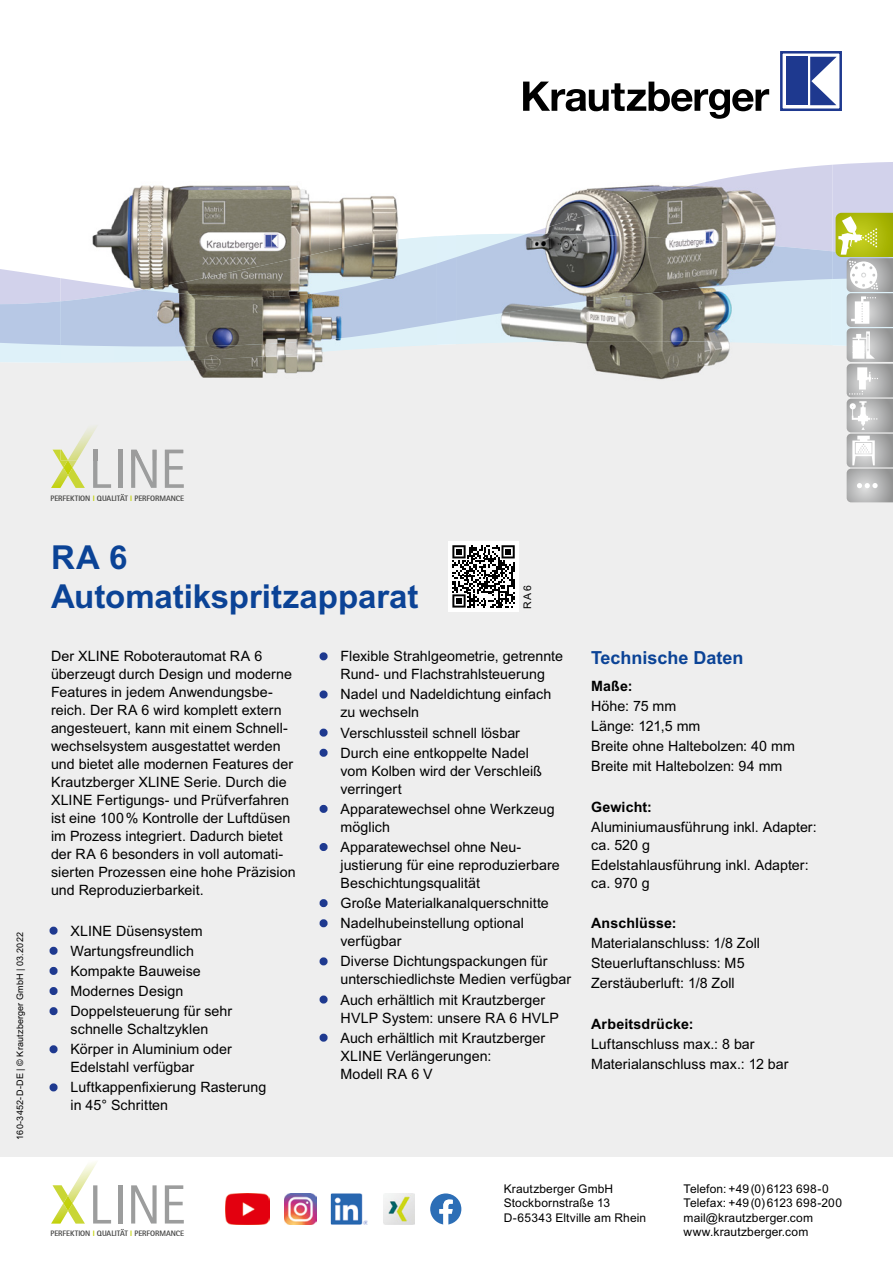
<style>
.page{position:relative;width:893px;height:1263px;background:#fff}
.page>*{position:absolute;margin:0;border:0;box-sizing:border-box;transform-origin:0 0}
.t1{font:700 33px/39.6px "Arial";color:#0b4396}
.t2{font:700 18px "Arial";color:#0b4396}
.t3{font:14.25px/18px "Arial";letter-spacing:.005em;color:#000}
.t4{font:700 14.25px "Arial";letter-spacing:.01em;color:#000}
.t5{font:12px/14.4px "Arial";letter-spacing:.01em;color:#000}
.t6{font:10.5px "Arial";color:#000}
.t7{font:9px "Arial";letter-spacing:.02em;color:#000}
.t8{font:800 7.8px "Agfa Rotis Sans Serif";letter-spacing:-.01em;color:#494948}
.s1{color:#c1d100}
.s2{color:#1e398f}
</style>
<div class="page">
<div style="left:0;top:307px;width:893px;height:850px;background:#eee"></div>
<svg style="left:437px;top:162px;width:456px;height:89px;fill:#d2d2eb"></svg>
<svg style="left:0;top:251px;width:836px;height:94px"></svg>
<svg style="left:523px;top:82px;width:246px;height:37px"></svg>
<svg style="left:780px;top:51px;width:62px;height:60px"></svg>
<div style="left:786px;top:57px;width:22px;height:48px;background:#1e398f"></div>
<svg style="left:810px;top:57px;width:27px;height:48px"></svg>
<svg style="left:430px;top:1193px;width:31px;height:32px"></svg>
<img style="left:285px;top:1193px;width:31px;height:32px">
<img style="left:383px;top:1193px;width:31px;height:32px">
<img style="left:225px;top:1193px;width:44px;height:32px">
<img style="left:331px;top:1193px;width:36px;height:32px">
<img style="left:333px;top:1196px;width:27px;height:26px">
<div style="left:118px;top:1185px;width:5px;height:38px;background:#9c9d9d"></div>
<svg style="left:131px;top:1185px;width:26px;height:38px"></svg>
<svg style="left:165px;top:1185px;width:19px;height:38px"></svg>
<svg style="left:51px;top:1162px;width:60px;height:61px"></svg>
<svg style="left:49px;top:926px;width:9px;height:90px"></svg>
<svg style="left:49px;top:1045px;width:9px;height:9px"></svg>
<svg style="left:49px;top:1083px;width:9px;height:9px"></svg>
<svg style="left:319px;top:652px;width:9px;height:9px"></svg>
<svg style="left:319px;top:690px;width:9px;height:9px"></svg>
<svg style="left:319px;top:728px;width:9px;height:29px"></svg>
<svg style="left:319px;top:804px;width:9px;height:9px"></svg>
<svg style="left:319px;top:843px;width:9px;height:8px"></svg>
<svg style="left:319px;top:899px;width:9px;height:29px"></svg>
<svg style="left:319px;top:957px;width:9px;height:9px"></svg>
<svg style="left:319px;top:995px;width:9px;height:9px"></svg>
<svg style="left:319px;top:1033px;width:9px;height:9px"></svg>
<div style="left:118px;top:450px;width:5px;height:38px;background:#9c9d9d"></div>
<svg style="left:165px;top:460px;width:19px;height:28px"></svg>
<div style="left:449px;top:541px;width:70px;height:71px;background:#fff"></div>
<svg style="left:452px;top:545px;width:63px;height:63px"></svg>
<img style="left:456px;top:162px;width:376px;height:150px">
<img style="left:456px;top:344px;width:274px;height:36px">
<img style="left:456px;top:234px;width:71px;height:23px">
<img style="left:509px;top:279px;width:323px;height:66px">
<img style="left:456px;top:312px;width:54px;height:32px">
<img style="left:527px;top:165px;width:305px;height:86px">
<img style="left:61px;top:185px;width:268px;height:78px">
<img style="left:329px;top:196px;width:70px;height:40px">
<img style="left:61px;top:361px;width:262px;height:99px">
<img style="left:168px;top:236px;width:269px;height:125px">
<img style="left:114px;top:346px;width:54px;height:16px">
<img style="left:61px;top:346px;width:53px;height:17px">
<img style="left:61px;top:263px;width:376px;height:83px">
<svg style="left:131px;top:460px;width:26px;height:28px"></svg>
<svg style="left:93px;top:450px;width:18px;height:38px"></svg>
<svg style="left:118px;top:450px;width:5px;height:10px"></svg>
<img style="left:131px;top:450px;width:26px;height:10px">
<img style="left:165px;top:450px;width:18px;height:10px">
<img style="left:68px;top:425px;width:30px;height:35px">
<svg style="left:51px;top:450px;width:34px;height:38px"></svg>
<svg style="left:836px;top:213px;width:57px;height:289px"></svg>
<p class="t7" style="left:15px;top:1140px;width:209px;rotate:-90deg">160-3452-D-DE | © Krautzberger GmbH | 03.2022</p>
<p class="t8" style="left:51px;top:493px;width:135px">PERFEKTION <span class="s1">I</span> QUALITÄT <span class="s1">I</span> PERFORMANCE</p>
<h1 class="t1" style="left:51px;top:537px;width:369px">RA 6<br>Automatikspritzapparat</h1>
<p class="t6" style="left:522px;top:609px;width:25px;rotate:-90deg">RA 6</p>
<p class="t3" style="left:51px;top:647px;width:246px">Der XLINE Roboterautomat RA 6 überzeugt durch Design und moderne Features in jedem Anwendungsbe&shy;reich. Der RA 6 wird komplett extern angesteuert, kann mit einem Schnell&shy;wechselsystem ausgestattet werden und bietet alle modernen Features der Krautzberger XLINE Serie. Durch die XLINE Fertigungs- und Prüfverfahren ist eine 100 % Kontrolle der Luftdüsen im Prozess integriert. Dadurch bietet der RA 6 besonders in voll automati&shy;sierten Prozessen eine hohe Präzision und Reproduzierbarkeit.</p>
<p class="t3" style="left:51px;top:922px;width:153px"><span class="s2">•</span> XLINE Düsensystem</p>
<p class="t3" style="left:51px;top:942px;width:145px"><span class="s2">•</span> Wartungsfreundlich</p>
<p class="t3" style="left:51px;top:962px;width:151px"><span class="s2">•</span> Kompakte Bauweise</p>
<p class="t3" style="left:51px;top:982px;width:134px"><span class="s2">•</span> Modernes Design</p>
<p class="t3" style="left:51px;top:1002px;width:183px;text-align:center"><span class="s2">•</span> Doppelsteuerung für sehr schnelle Schaltzyklen</p>
<p class="t3" style="left:71px;top:1040px;width:163px;text-indent:-19px"><span class="s2">•</span> Körper in Aluminium oder<br>Edelstahl verfügbar</p>
<p class="t3" style="left:71px;top:1078px;width:197px;text-indent:-19px"><span class="s2">•</span> Luftkappenfixierung Rasterung in 45° Schritten</p>
<p class="t3" style="left:321px;top:647px;width:244px;text-align:center"><span class="s2">•</span> Flexible Strahlgeometrie, getrennte<br>Rund- und Flachstrahlsteuerung</p>
<p class="t3" style="left:341px;top:685px;width:212px;text-indent:-19px"><span class="s2">•</span> Nadel und Nadeldichtung einfach zu wechseln</p>
<p class="t3" style="left:321px;top:724px;width:200px"><span class="s2">•</span> Verschlussteil schnell lösbar</p>
<p class="t3" style="left:341px;top:744px;width:203px;text-indent:-19px"><span class="s2">•</span> Durch eine entkoppelte Nadel vom Kolben wird der Verschleiß verringert</p>
<p class="t3" style="left:341px;top:800px;width:216px;text-indent:-19px"><span class="s2">•</span> Apparatewechsel ohne Werkzeug möglich</p>
<p class="t3" style="left:341px;top:838px;width:221px;text-indent:-19px"><span class="s2">•</span> Apparatewechsel ohne Neu&shy;justierung für eine reproduzierbare<br>Beschichtungsqualität</p>
<p class="t3" style="left:321px;top:894px;width:229px"><span class="s2">•</span> Große Materialkanalquerschnitte</p>
<p class="t3" style="left:341px;top:914px;width:185px;text-indent:-19px"><span class="s2">•</span> Nadelhubeinstellung optional verfügbar</p>
<p class="t3" style="left:341px;top:952px;width:232px;text-indent:-19px"><span class="s2">•</span> Diverse Dichtungspackungen für unterschiedlichste Medien verfügbar</p>
<p class="t3" style="left:341px;top:990px;width:220px;text-indent:-19px"><span class="s2">•</span> Auch erhältlich mit Krautzberger<br>HVLP System: unsere RA 6 HVLP</p>
<p class="t3" style="left:341px;top:1029px;width:206px;text-indent:-19px"><span class="s2">•</span> Auch erhältlich mit Krautzberger<br>XLINE Verlängerungen:<br>Modell RA 6 V</p>
<p class="t2" style="left:591px;top:648px;width:154px">Technische Daten</p>
<p class="t4" style="left:591px;top:678px;width:43px">Maße:</p>
<p class="t3" style="left:591px;top:696px;width:205px;line-height:20.1px">Höhe: 75 mm<br>Länge: 121,5 mm<br>Breite ohne Haltebolzen: 40 mm<br>Breite mit Haltebolzen: 94 mm</p>
<p class="t4" style="left:591px;top:798px;width:62px">Gewicht:</p>
<p class="t3" style="left:591px;top:818px;width:227px">Aluminiumausführung inkl. Adapter: ca. 520 g</p>
<p class="t3" style="left:591px;top:856px;width:219px">Edelstahlausführung inkl. Adapter: ca. 970 g</p>
<p class="t4" style="left:591px;top:915px;width:87px">Anschlüsse:</p>
<p class="t3" style="left:591px;top:933px;width:170px;line-height:20.1px">Materialanschluss: 1/8 Zoll<br>Steuerluftanschluss: M5<br>Zerstäuberluft: 1/8 Zoll</p>
<p class="t4" style="left:591px;top:1016px;width:104px">Arbeitsdrücke:</p>
<p class="t3" style="left:591px;top:1034px;width:199px;line-height:20.1px">Luftanschluss max.: 8 bar<br>Materialanschluss max.: 12 bar</p>
<p class="t5" style="left:504px;top:1181px;width:144px">Krautzberger GmbH<br>Stockbornstraße 13<br>D-65343 Eltville am Rhein</p>
<p class="t5" style="left:684px;top:1181px;width:160px">Telefon: +49(0)6123 698-0<br>Telefax: +49(0)6123 698-200 mail@krautzberger.com</p>
<p class="t8" style="left:51px;top:1228px;width:135px">PERFEKTION <span class="s1">I</span> QUALITÄT <span class="s1">I</span> PERFORMANCE</p>
<p class="t5" style="left:684px;top:1225px;width:126px">www.krautzberger.com</p>
</div>
